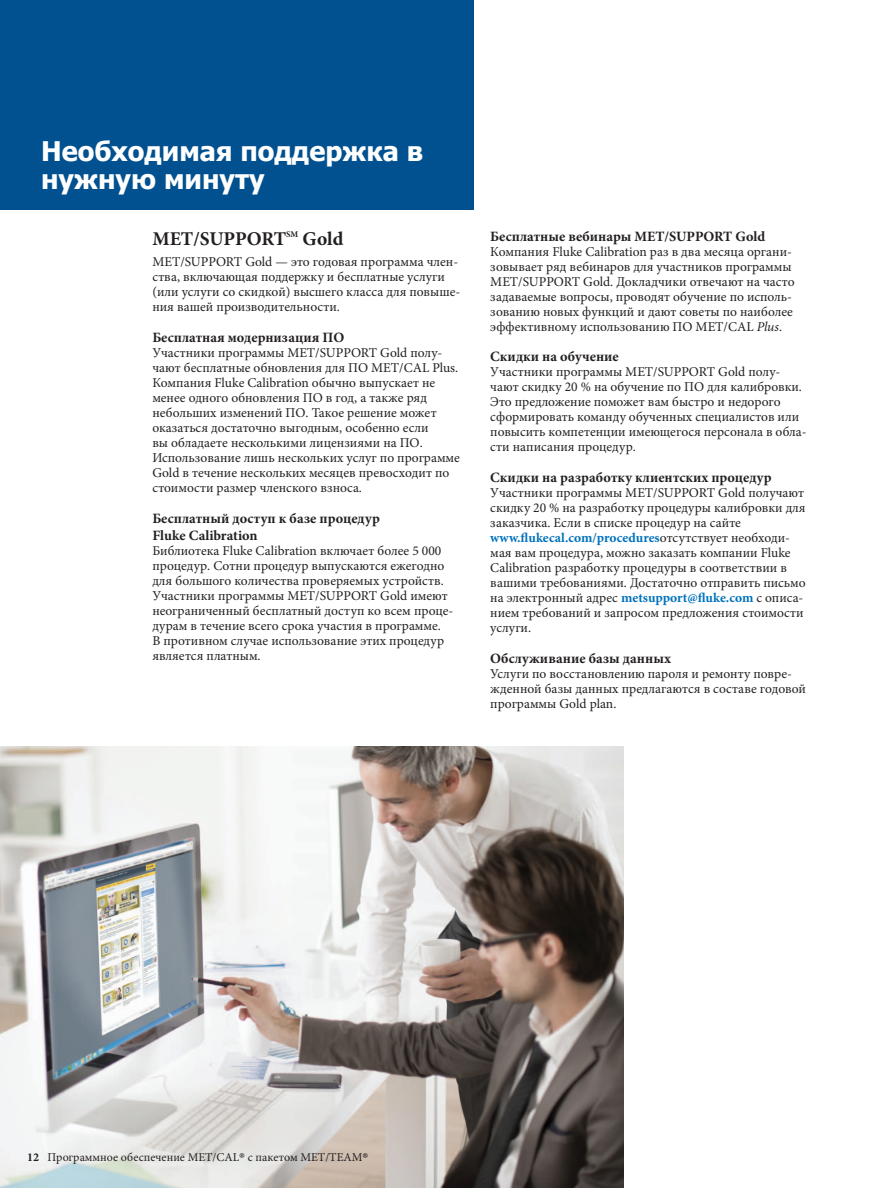
<style>
.page{position:relative;width:891px;height:1188px;background:#fff}
.page>*{position:absolute;margin:0;border:0;box-sizing:border-box;transform-origin:0 0}
.t1{font:700 27px/28.5px "Tahoma";color:#fff}
.t2{font:700 19.5px "Minion Pro";letter-spacing:-.005em;color:#231f20}
.t3{font:700 14.25px/17.1px "Minion Pro";color:#231f20}
.t4{font:13.5px/15px "Minion Pro";color:#231f20}
.t5{font:12px "Minion Pro";color:#231f20}
.t6{font:700 8.7px "Minion Pro";color:#231f20}
.s1{font-style:italic}
.s2{font-weight:700;color:#0072bc}
.s3{font-weight:700}
.s4{font-size:18px}
</style>
<div class="page">
<div style="left:0;top:0;width:473px;height:209px;background:#015190"></div>
<img style="left:0;top:746px;width:623px;height:442px">
<h1 class="t1" style="left:41px;top:138px;width:384px">Необходимая поддержка в нужную минуту</h1>
<h2 class="t2" style="left:152px;top:225px;width:135px">MET/SUPPORT</h2>
<p class="t6" style="left:286px;top:228px;width:14px">SM</p>
<h2 class="t2" style="left:303px;top:225px;width:42px">Gold</h2>
<p class="t4" style="left:152px;top:255px;width:309px">MET/SUPPORT Gold — это годовая программа член&shy;ства, включающая поддержку и бесплатные услуги (или услуги со скидкой) высшего класса для повыше&shy;ния вашей производительности.</p>
<p class="t3" style="left:152px;top:329px;width:193px">Бесплатная модернизация ПО</p>
<p class="t4" style="left:152px;top:345px;width:309px">Участники программы MET/SUPPORT Gold полу&shy;чают бесплатные обновления для ПО MET/CAL Plus.<br>Компания Fluke Calibration обычно выпускает не менее одного обновления ПО в год, а также ряд небольших изменений ПО. Такое решение может оказаться достаточно выгодным, особенно если<br>вы обладаете несколькими лицензиями на ПО.<br>Использование лишь нескольких услуг по программе Gold в течение нескольких месяцев превосходит по стоимости размер членского взноса.</p>
<p class="t3" style="left:152px;top:509px;width:229px">Бесплатный доступ к базе процедур<br>Fluke Calibration</p>
<p class="t4" style="left:152px;top:543px;width:303px">Библиотека Fluke Calibration включает более 5 000 процедур. Сотни процедур выпускаются ежегодно для большого количества проверяемых устройств.<br>Участники программы MET/SUPPORT Gold имеют неограниченный бесплатный доступ ко всем проце&shy;дурам в течение всего срока участия в программе.<br>В противном случае использование этих процедур является платным.</p>
<p class="t3" style="left:490px;top:228px;width:276px">Бесплатные вебинары MET/SUPPORT Gold</p>
<p class="t4" style="left:490px;top:244px;width:306px">Компания Fluke Calibration раз в два месяца органи&shy;зовывает ряд вебинаров для участников программы MET/SUPPORT Gold. Докладчики отвечают на часто задаваемые вопросы, проводят обучение по исполь&shy;зованию новых функций и дают советы по наиболее эффективному использованию ПО MET/CAL <span class="s1">Plus</span>.</p>
<p class="t3" style="left:490px;top:348px;width:130px">Скидки на обучение</p>
<p class="t4" style="left:490px;top:365px;width:318px">Участники программы MET/SUPPORT Gold полу&shy;чают скидку 20 % на обучение по ПО для калибровки.<br>Это предложение поможет вам быстро и недорого сформировать команду обученных специалистов или повысить компетенции имеющегося персонала в обла&shy;сти написания процедур.</p>
<p class="t3" style="left:490px;top:469px;width:283px">Скидки на разработку клиентских процедур</p>
<p class="t4" style="left:490px;top:485px;width:317px">Участники программы MET/SUPPORT Gold получают скидку 20 % на разработку процедуры калибровки для заказчика. Если в списке процедур на сайте <span class="s2">www.flukecal.com/procedures</span>отсутствует необходи&shy;мая вам процедура, можно заказать компании Fluke Calibration разработку процедуры в соответствии в вашими требованиями. Достаточно отправить письмо на электронный адрес <span class="s2">metsupport@fluke.com</span> c описа&shy;нием требований и запросом предложения стоимости услуги.</p>
<p class="t3" style="left:490px;top:649px;width:182px">Обслуживание базы данных</p>
<p class="t4" style="left:490px;top:666px;width:317px">Услуги по восстановлению пароля и ремонту повре&shy;жденной базы данных предлагаются в составе годовой программы Gold plan.</p>
<p class="t5" style="left:27px;top:1149px;width:343px"><span class="s3">12</span> Программное обеспечение MET/CAL<span class="s4">®</span> с пакетом MET/TEAM<span class="s4">®</span></p>
</div>
